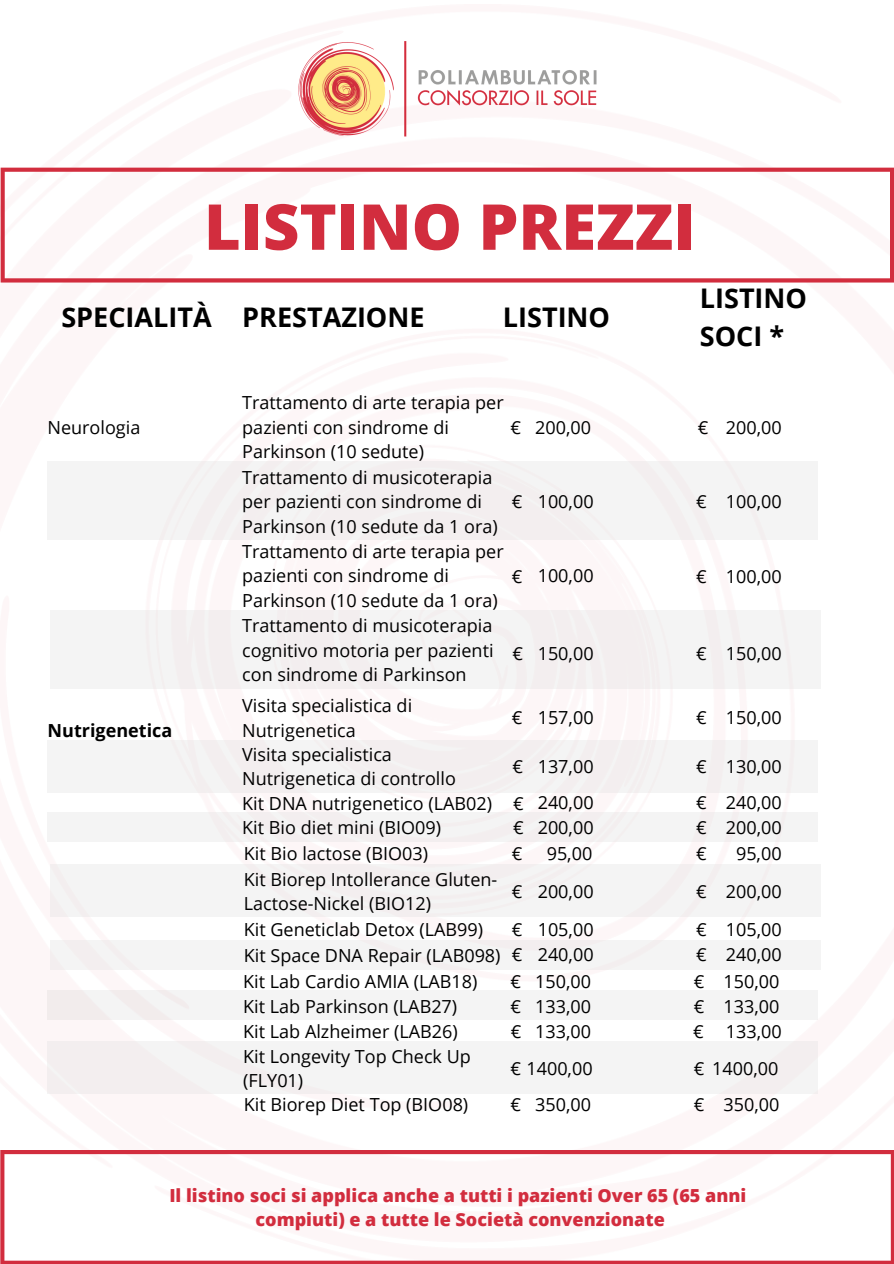
<style>
.page{position:relative;width:894px;height:1264px;background:#fff}
.page>*{position:absolute;margin:0;border:0;box-sizing:border-box;transform-origin:0 0}
.t1{font:800 63.3px "Open Sans";color:#d22d3e}
.t2{font:700 27px/37.2px "Open Sans";color:#000}
.t3{font:18px/24.6px "Open Sans";color:#000}
.t4{font:800 18px/24.9px "Open Sans";color:#d22d3e;text-align:center}
.t5{font:700 18px "Open Sans";color:#000}
</style>
<div class="page">
<div style="left:48px;top:1041px;width:770px;height:53px;background:#f4f4f4"></div>
<div style="left:48px;top:739px;width:770px;height:53px;background:#f4f4f4"></div>
<div style="left:50px;top:610px;width:770px;height:78px;background:#f4f4f4"></div>
<div style="left:48px;top:461px;width:770px;height:79px;background:#f4f4f4"></div>
<img style="left:285px;top:33px;width:324px;height:112px">
<svg style="left:1px;top:168px;width:892px;height:114px"></svg>
<svg style="left:0;top:1149px;width:893px;height:114px"></svg>
<div style="left:50px;top:864px;width:770px;height:53px;background:#f4f4f4"></div>
<div style="left:48px;top:812px;width:770px;height:29px;background:#f4f4f4"></div>
<div style="left:50px;top:940px;width:770px;height:29px;background:#f4f4f4"></div>
<h1 class="t1" style="left:204px;top:182px;width:492px">LISTINO PREZZI</h1>
<h2 class="t2" style="left:61px;top:298px;width:364px">SPECIALITÀ PRESTAZIONE</h2>
<h2 class="t2" style="left:503px;top:298px;width:109px">LISTINO</h2>
<h2 class="t2" style="left:699px;top:279px;width:109px">LISTINO<br>SOCI *</h2>
<p class="t3" style="left:242px;top:390px;width:263px">Trattamento di arte terapia per pazienti con sindrome di<br>Parkinson (10 sedute)<br>Trattamento di musicoterapia per pazienti con sindrome di<br>Parkinson (10 sedute da 1 ora)<br>Trattamento di arte terapia per pazienti con sindrome di<br>Parkinson (10 sedute da 1 ora)</p>
<p class="t3" style="left:47px;top:414px;width:94px">Neurologia</p>
<p class="t3" style="left:725px;top:414px;width:57px">200,00</p>
<p class="t3" style="left:535px;top:414px;width:57px">200,00</p>
<p class="t3" style="left:510px;top:414px;width:12px">€</p>
<p class="t3" style="left:697px;top:414px;width:12px">€</p>
<p class="t3" style="left:537px;top:489px;width:57px">100,00</p>
<p class="t3" style="left:725px;top:489px;width:57px">100,00</p>
<p class="t3" style="left:511px;top:489px;width:12px">€</p>
<p class="t3" style="left:696px;top:489px;width:12px">€</p>
<p class="t3" style="left:537px;top:563px;width:57px">100,00</p>
<p class="t3" style="left:725px;top:564px;width:57px">100,00</p>
<p class="t3" style="left:511px;top:564px;width:12px">€</p>
<p class="t3" style="left:696px;top:564px;width:12px">€</p>
<p class="t5" style="left:47px;top:717px;width:126px">Nutrigenetica</p>
<p class="t3" style="left:242px;top:613px;width:253px;text-align:justify">Trattamento di musicoterapia cognitivo motoria per pazienti con sindrome di Parkinson</p>
<p class="t3" style="left:242px;top:693px;width:171px">Visita specialistica di<br>Nutrigenetica</p>
<p class="t3" style="left:512px;top:641px;width:12px">€</p>
<p class="t3" style="left:537px;top:641px;width:57px">150,00</p>
<p class="t3" style="left:696px;top:641px;width:12px">€</p>
<p class="t3" style="left:725px;top:641px;width:57px">150,00</p>
<p class="t3" style="left:511px;top:705px;width:12px">€</p>
<p class="t3" style="left:537px;top:705px;width:57px">157,00</p>
<p class="t3" style="left:725px;top:705px;width:57px">150,00</p>
<p class="t3" style="left:696px;top:705px;width:12px">€</p>
<p class="t3" style="left:242px;top:741px;width:215px">Visita specialistica<br>Nutrigenetica di controllo</p>
<p class="t3" style="left:512px;top:754px;width:83px">€ 137,00</p>
<p class="t3" style="left:725px;top:748px;width:57px;line-height:36px">130,00<br>240,00</p>
<p class="t3" style="left:696px;top:754px;width:12px">€</p>
<p class="t3" style="left:537px;top:790px;width:57px">240,00</p>
<p class="t3" style="left:513px;top:790px;width:12px">€</p>
<p class="t3" style="left:696px;top:790px;width:12px">€</p>
<p class="t3" style="left:696px;top:841px;width:12px">€</p>
<p class="t3" style="left:242px;top:790px;width:251px">Kit DNA nutrigenetico (LAB02)</p>
<p class="t3" style="left:242px;top:815px;width:200px">Kit Bio diet mini (BIO09)</p>
<p class="t3" style="left:513px;top:815px;width:12px">€</p>
<p class="t3" style="left:244px;top:841px;width:255px">Kit Bio lactose (BIO03)<br>Kit Biorep Intollerance Gluten-<br>Lactose-Nickel (BIO12)</p>
<p class="t3" style="left:537px;top:815px;width:57px">200,00</p>
<p class="t3" style="left:725px;top:815px;width:57px">200,00</p>
<p class="t3" style="left:696px;top:815px;width:12px">€</p>
<p class="t3" style="left:511px;top:840px;width:12px">€</p>
<p class="t3" style="left:546px;top:841px;width:47px">95,00</p>
<p class="t3" style="left:735px;top:841px;width:47px">95,00</p>
<p class="t3" style="left:537px;top:878px;width:57px">200,00</p>
<p class="t3" style="left:725px;top:878px;width:57px">200,00</p>
<p class="t3" style="left:511px;top:878px;width:12px">€</p>
<p class="t3" style="left:696px;top:878px;width:12px">€</p>
<p class="t3" style="left:244px;top:916px;width:241px">Kit Geneticlab Detox (LAB99)</p>
<p class="t3" style="left:537px;top:916px;width:57px">105,00</p>
<p class="t3" style="left:696px;top:916px;width:87px">€ 105,00</p>
<p class="t3" style="left:244px;top:943px;width:351px">Kit Space DNA Repair (LAB098) € 240,00</p>
<p class="t3" style="left:696px;top:941px;width:87px">€ 240,00</p>
<p class="t3" style="left:243px;top:968px;width:236px">Kit Lab Cardio AMIA (LAB18)</p>
<p class="t3" style="left:535px;top:968px;width:57px">150,00</p>
<p class="t3" style="left:693px;top:968px;width:87px">€ 150,00</p>
<p class="t3" style="left:243px;top:993px;width:215px">Kit Lab Parkinson (LAB27)</p>
<p class="t3" style="left:535px;top:993px;width:57px">133,00</p>
<p class="t3" style="left:723px;top:993px;width:57px">133,00</p>
<p class="t3" style="left:511px;top:916px;width:12px">€</p>
<p class="t3" style="left:510px;top:968px;width:12px">€</p>
<p class="t3" style="left:510px;top:993px;width:12px">€</p>
<p class="t3" style="left:693px;top:993px;width:12px">€</p>
<p class="t3" style="left:243px;top:1018px;width:216px">Kit Lab Alzheimer (LAB26)</p>
<p class="t3" style="left:510px;top:1018px;width:82px">€ 133,00</p>
<p class="t3" style="left:693px;top:1018px;width:90px">€ 133,00</p>
<p class="t3" style="left:243px;top:1043px;width:229px">Kit Longevity Top Check Up (FLY01)</p>
<p class="t3" style="left:510px;top:1055px;width:84px">€ 1400,00</p>
<p class="t3" style="left:693px;top:1055px;width:86px">€ 1400,00</p>
<p class="t3" style="left:244px;top:1092px;width:226px">Kit Biorep Diet Top (BIO08)</p>
<p class="t3" style="left:510px;top:1092px;width:82px">€ 350,00</p>
<p class="t3" style="left:723px;top:1092px;width:57px">350,00</p>
<p class="t3" style="left:693px;top:1092px;width:12px">€</p>
<p class="t4" style="left:169px;top:1182px;width:578px">Il listino soci si applica anche a tutti i pazienti Over 65 (65 anni compiuti) e a tutte le Società convenzionate</p>
</div>
